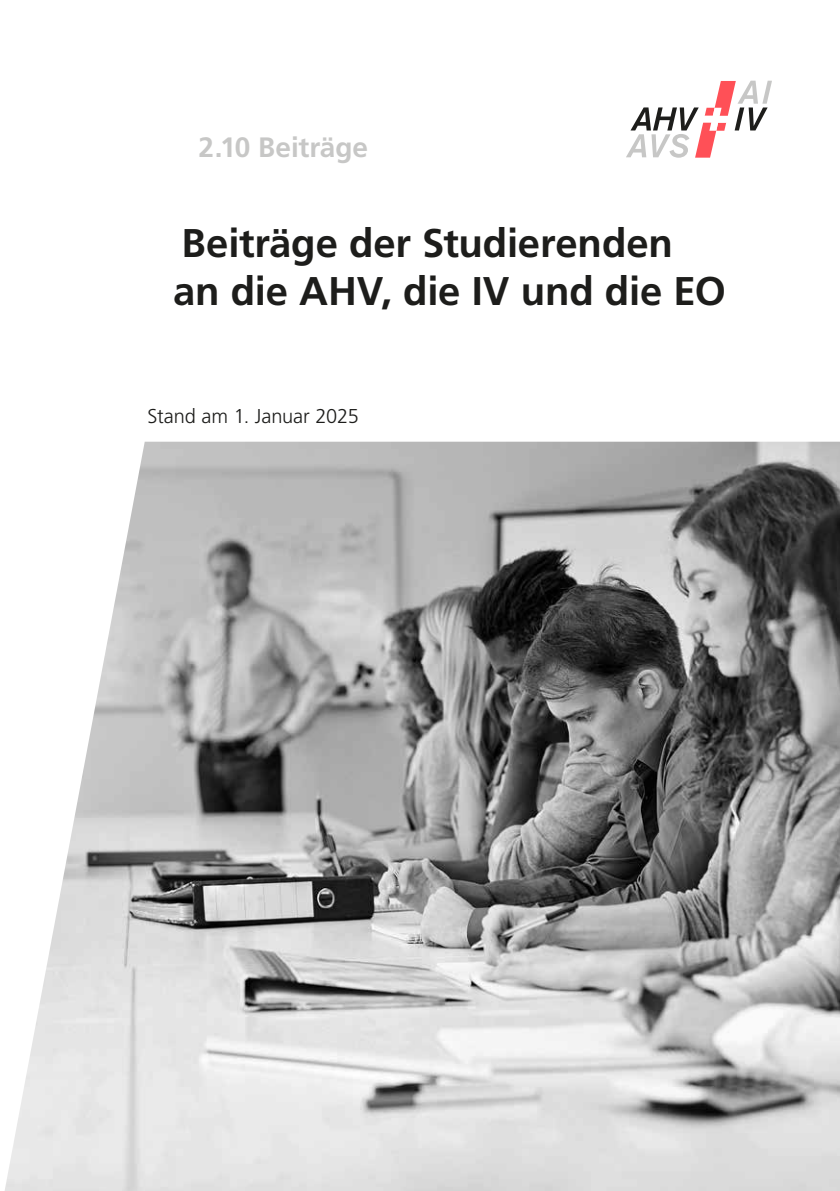
<style>
.page{position:relative;width:840px;height:1191px;background:#fff}
.page>*{position:absolute;margin:0;border:0;box-sizing:border-box;transform-origin:0 0}
.MB_Titel{font:700 40px "Frutiger LT Std";letter-spacing:-.005em;color:#1d1d1b}
.MB_Gruppe_Titelseite{font:700 28px "Frutiger LT Std";color:#c7c7c6}
.Grundtext{font:300 20px "Frutiger LT Std";letter-spacing:-.005em;color:#1d1d1b}
</style>
<div class="page">
<img style="left:5px;top:442px;width:834px;height:749px">
<svg style="left:626px;top:81px;width:145px;height:77px"></svg>
<p class="MB_Gruppe_Titelseite" style="left:198px;top:131px;width:171px">2.10 Beiträge</p>
<p class="MB_Titel" style="left:181px;top:219px;width:492px">Beiträge der Studierenden</p>
<p class="MB_Titel" style="left:173px;top:267px;width:554px">an die AHV, die IV und die EO</p>
<p class="Grundtext" style="left:147px;top:405px;width:213px">Stand am 1. Januar 2025</p>
</div>
